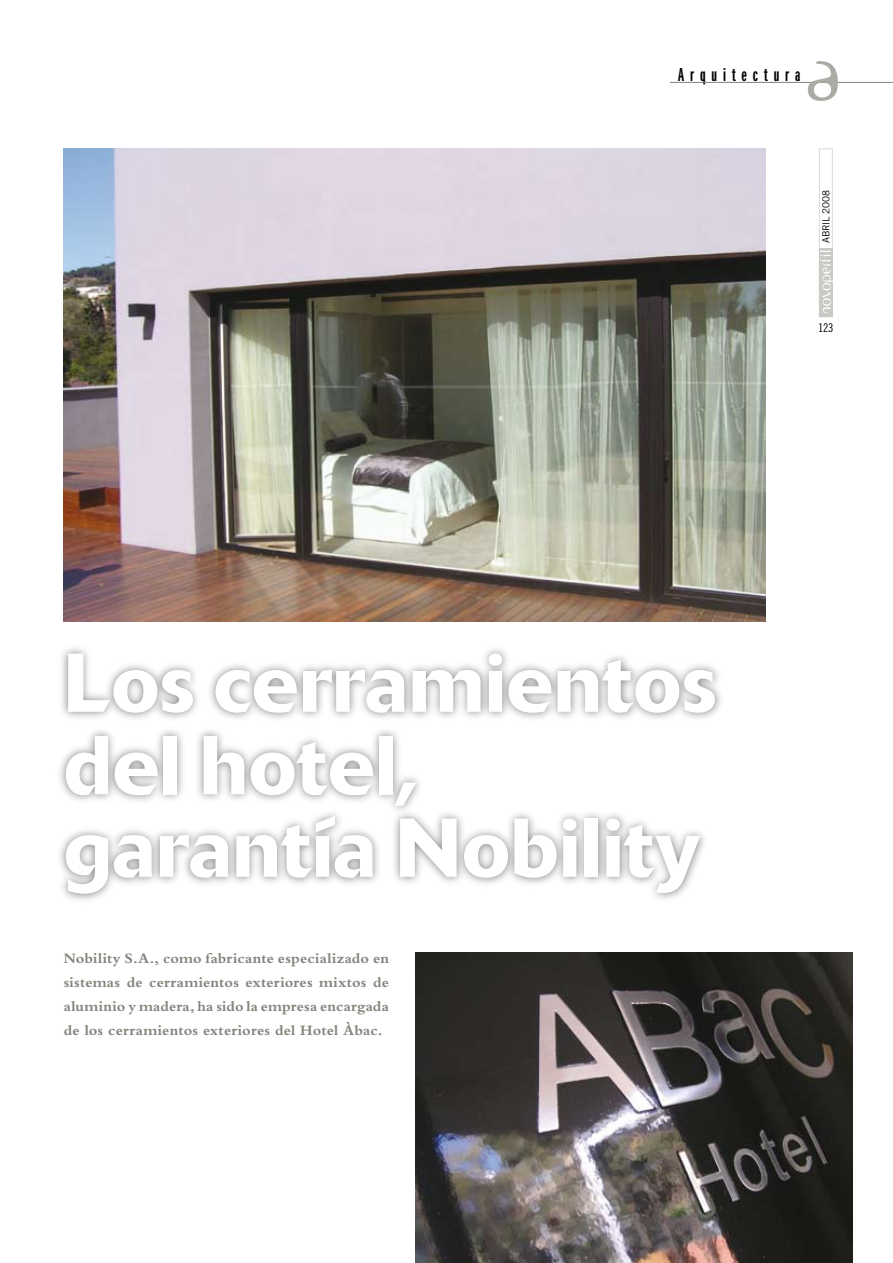
<style>
.page{position:relative;width:893px;height:1263px;background:#fff}
.page>*{position:absolute;margin:0;border:0;box-sizing:border-box;transform-origin:0 0}
.t1{font:500 82.5px/82.5px "Delta";letter-spacing:.01em;color:#fff}
.t2{font:66px "Bio Plasm LT";color:#a9aca4}
.t3{font:19.5px "Franklin Gothic Demi X Cmpr";letter-spacing:.305em;color:#000}
.t4{font:700 15px/24px "Bembo";letter-spacing:.01em;color:#7f867a;text-align:justify}
.t5{font:12px "Trade Gothic Cond Eighteen";color:#000}
.t6{font:9.75px "Trade Gothic";letter-spacing:-.005em;color:#000}
</style>
<div class="page">
<div style="left:819px;top:148px;width:14px;height:169px;border:1px solid #c9cac5"></div>
<div style="left:819px;top:248px;width:14px;height:69px;background:#c9cac5"></div>
<img style="left:820px;top:250px;width:13px;height:63px">
<hr style="left:670px;top:82px;width:223px;height:1px;background:#7f867a">
<img style="left:64px;top:149px;width:701px;height:473px">
<div style="left:55px;top:642px;width:671px;height:263px;background:#000;opacity:.5"></div>
<img style="left:415px;top:952px;width:438px;height:311px">
<h3 class="t3" style="left:678px;top:64px;width:124px">Arquitectura</h3>
<h2 class="t2" style="left:803px;top:32px;width:42px">a</h2>
<p class="t6" style="left:820px;top:243px;width:55px;rotate:-90deg">ABRIL 2008</p>
<p class="t5" style="left:818px;top:320px;width:17px">123</p>
<h1 class="t1" style="left:64px;top:641px;width:654px">Los cerramientos del hotel, garantía Nobility</h1>
<p class="t4" style="left:64px;top:946px;width:327px">Nobility S.A., como fabricante especializado en sistemas de cerramientos exteriores mixtos de aluminio y madera, ha sido la empresa encargada de los cerramientos exteriores del Hotel Àbac.</p>
</div>
